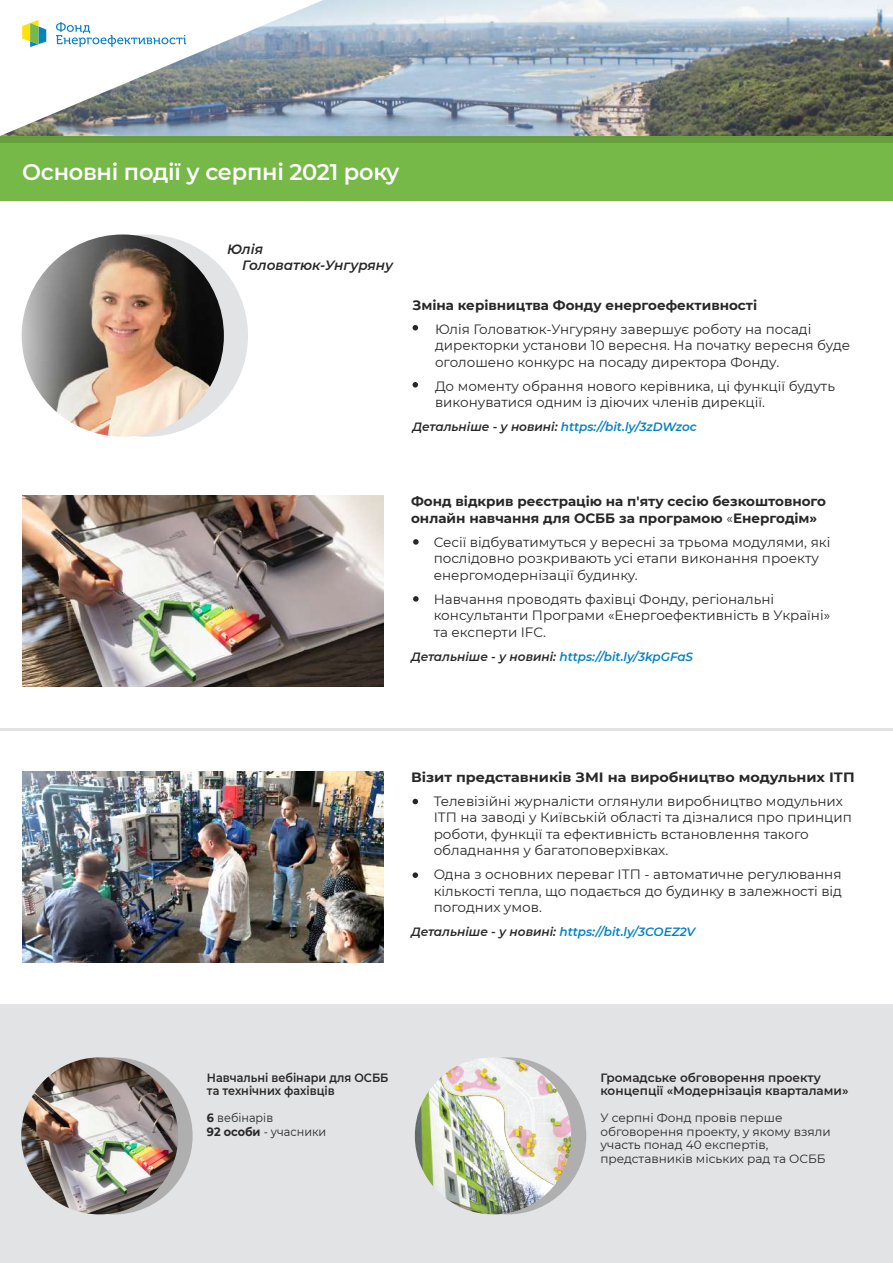
<style>
.page{position:relative;width:893px;height:1263px;background:#fff}
.page>*{position:absolute;margin:0;border:0;box-sizing:border-box;transform-origin:0 0}
.t1{font:600 22.5px "Montserrat";letter-spacing:-.015em;color:#fff}
.t2{font:13.5px/16.5px "Montserrat";color:#292728}
.t3{font:700 13.5px/16.5px "Montserrat";color:#292728}
.t4{font:700 13.5px "Montserrat";color:#292728;scale:1.06 1}
.t5{font:italic 600 13.5px/16.5px "Montserrat";color:#292728}
.t6{font:italic 600 12px "Montserrat";color:#0782c5}
.t7{font:12px/13.5px "Montserrat";color:#292728}
.t8{font:600 12px/13.5px "Montserrat";color:#292728}
.t9{font:600 12px/13.5px "Montserrat";color:#292728;scale:.93 1}
.t10{font:12px/13.5px "Montserrat";color:#292728;scale:.93 1}
.s1{color:#292728}
.s2{font-weight:400}
.s3{font-weight:700}
</style>
<div class="page">
<img style="left:0;top:0;width:893px;height:137px">
<div style="left:0;top:1005px;width:893px;height:258px;background:#e2e3e4"></div>
<div style="left:0;top:137px;width:893px;height:64px;background:#76b948"></div>
<div style="left:0;top:137px;width:893px;height:6px;background:#68a03d"></div>
<hr style="left:0;top:728px;width:893px;height:2px;background:#e2e3e4">
<img style="left:0;top:0;width:323px;height:136px">
<div style="left:36px;top:1057px;width:157px;height:157px;background:#afafaf;border-radius:50%"></div>
<img style="left:21px;top:1057px;width:157px;height:157px;border-radius:79px">
<div style="left:429px;top:1057px;width:157px;height:157px;background:#afafaf;border-radius:50%"></div>
<img style="left:414px;top:1057px;width:157px;height:152px">
<img style="left:22px;top:496px;width:361px;height:191px">
<svg style="left:413px;top:799px;width:5px;height:5px"></svg>
<svg style="left:413px;top:872px;width:5px;height:6px"></svg>
<svg style="left:413px;top:325px;width:5px;height:5px"></svg>
<svg style="left:413px;top:382px;width:5px;height:5px"></svg>
<svg style="left:413px;top:539px;width:6px;height:6px"></svg>
<svg style="left:413px;top:596px;width:6px;height:6px"></svg>
<img style="left:22px;top:772px;width:362px;height:191px">
<div style="left:46px;top:234px;width:202px;height:203px;background:#e2e3e4;border-radius:50%"></div>
<img style="left:22px;top:234px;width:202px;height:203px;border-radius:101px">
<h1 class="t1" style="left:22px;top:156px;width:379px">Основні події у серпні 2021 року</h1>
<p class="t5" style="left:242px;top:240px;width:152px;text-indent:-15px">Юлія<br>Головатюк-Унгуряну</p>
<p class="t3" style="left:413px;top:296px;width:346px">Зміна керівництва Фонду енергоефективності</p>
<p class="t2" style="left:435px;top:320px;width:417px">Юлія Головатюк-Унгуряну завершує роботу на посаді директорки установи 10 вересня. На початку вересня буде оголошено конкурс на посаду директора Фонду.</p>
<p class="t2" style="left:435px;top:377px;width:401px">До моменту обрання нового керівника, ці функції будуть виконуватися одним із діючих членів дирекції.</p>
<p class="t6" style="left:413px;top:418px;width:286px"><span class="s1">Детальніше - у новині:</span> https://bit.ly/3zDWzoc</p>
<p class="t3" style="left:411px;top:492px;width:417px">Фонд відкрив реєстрацію на п'яту сесію безкоштовного онлайн навчання для ОСББ за програмою <span class="s2">«</span>Енергодім»</p>
<p class="t2" style="left:434px;top:533px;width:398px">Сесії відбуватимуться у вересні за трьома модулями, які послідовно розкривають усі етапи виконання проекту енергомодернізації будинку.</p>
<p class="t2" style="left:434px;top:590px;width:398px">Навчання проводять фахівці Фонду, регіональні консультанти Програми «Енергоефективність в Україні» та експерти IFC.</p>
<p class="t6" style="left:411px;top:648px;width:283px"><span class="s1">Детальніше - у новині:</span> https://bit.ly/3kpGFaS</p>
<p class="t4" style="left:411px;top:767px;width:420px">Візит представників ЗМІ на виробництво модульних ІТП</p>
<p class="t2" style="left:434px;top:792px;width:420px">Телевізійні журналісти оглянули виробництво модульних ІТП на заводі у Київській області та дізналися про принцип роботи, функції та ефективність встановлення такого обладнання у багатоповерхівках.</p>
<p class="t2" style="left:434px;top:866px;width:410px;text-align:justify">Одна з основних переваг ІТП - автоматичне регулювання кількості тепла, що подається до будинку в залежності від погодних умов.</p>
<p class="t6" style="left:411px;top:923px;width:286px"><span class="s1">Детальніше - у новині:</span> https://bit.ly/3COEZ2V</p>
<p class="t9" style="left:207px;top:1070px;width:197px">Навчальні вебінари для ОСББ та технічних фахівців</p>
<p class="t10" style="left:207px;top:1111px;width:130px"><span class="s3">6</span> вебінарів<br><span class="s3">92 особи</span> - учасники</p>
<p class="t8" style="left:600px;top:1070px;width:250px">Громадське обговорення проекту концепції «Модернізація кварталами»</p>
<p class="t7" style="left:600px;top:1111px;width:232px">У серпні Фонд провів перше обговорення проекту, у якому взяли участь понад 40 експертів, представників міських рад та ОСББ</p>
</div>
